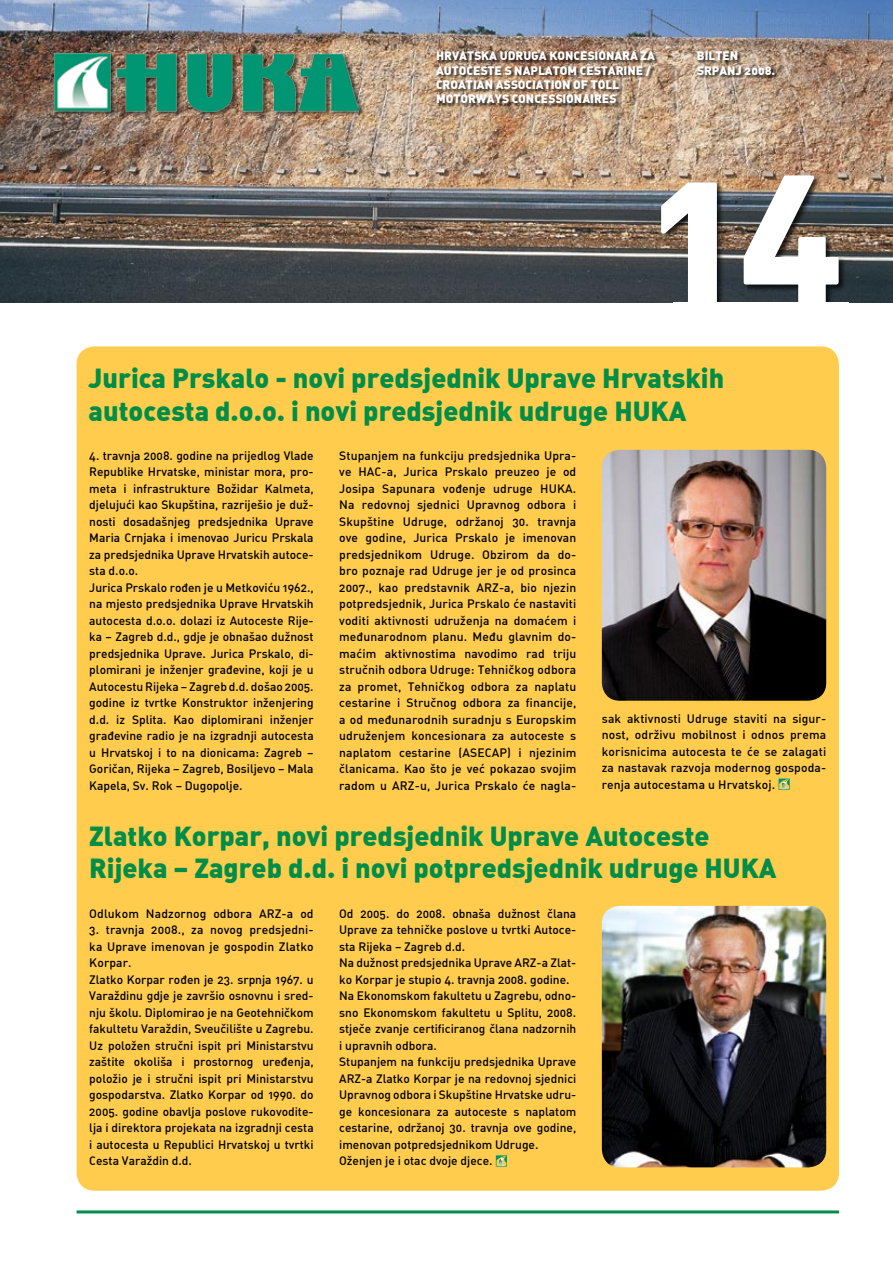
<style>
.page{position:relative;width:893px;height:1263px;background:#fff}
.page>*{position:absolute;margin:0;border:0;box-sizing:border-box;transform-origin:0 0}
.t1{font:27px/32.4px "DIN Black Rounded";color:#008d47}
.t2{font:12px/16.5px "DIN Medium Rounded";color:#000}
.t3{font:12px/14.4px "DIN Black Rounded";color:#fff}
</style>
<div class="page">
<hr style="left:77px;top:1210px;width:762px;height:3px;background:#008d47">
<img style="left:0;top:0;width:893px;height:302px">
<div style="left:435px;top:51px;width:224px;height:57px;background:#000;opacity:.65"></div>
<div style="left:697px;top:51px;width:83px;height:28px;background:#000;opacity:.65"></div>
<div style="left:54px;top:53px;width:311px;height:65px;background:#000;opacity:.55"></div>
<img style="left:54px;top:54px;width:305px;height:57px">
<div style="left:659px;top:173px;width:189px;height:147px;background:#000;opacity:.75"></div>
<svg style="left:744px;top:175px;width:95px;height:127px"></svg>
<svg style="left:661px;top:182px;width:56px;height:130px"></svg>
<div style="left:673px;top:302px;width:176px;height:17px;background:#fff"></div>
<div style="left:77px;top:346px;width:762px;height:845px;background:#ffcc4e;border-radius:18px"></div>
<svg style="left:496px;top:1155px;width:11px;height:11px"></svg>
<svg style="left:778px;top:778px;width:12px;height:12px"></svg>
<img style="left:602px;top:906px;width:224px;height:261px;border-radius:18px">
<img style="left:602px;top:450px;width:224px;height:251px;border-radius:18px">
<p class="t3" style="left:436px;top:48px;width:220px">HRVATSKA UDRUGA KONCESIONARA ZA<br>AUTOCESTE S NAPLATOM CESTARINE /<br>CROATIAN ASSOCIATION OF TOLL<br>MOTORWAYS CONCESSIONAIRES</p>
<p class="t3" style="left:697px;top:48px;width:80px">BILTEN<br>SRPANJ 2008.</p>
<h1 class="t1" style="left:89px;top:361px;width:637px">Jurica Prskalo - novi predsjednik Uprave Hrvatskih autocesta d.o.o. i novi predsjednik udruge HUKA</h1>
<p class="t2" style="left:339px;top:447px;width:239px;text-align:justify">Stupanjem na funkciju predsjednika Upra&shy;ve HAC-a, Jurica Prskalo preuzeo je od Josipa Sapunara vođenje udruge HUKA.<br>Na redovnoj sjednici Upravnog odbora i Skupštine Udruge, održanoj 30. travnja ove godine, Jurica Prskalo je imenovan predsjednikom Udruge. Obzirom da do&shy;bro poznaje rad Udruge jer je od prosinca 2007., kao predstavnik ARZ-a, bio njezin potpredsjednik, Jurica Prskalo će nastaviti voditi aktivnosti udruženja na domaćem i međunarodnom planu. Među glavnim do&shy;maćim aktivnostima navodimo rad triju stručnih odbora Udruge: Tehničkog odbora za promet, Tehničkog odbora za naplatu cestarine i Stručnog odbora za financije, a od međunarodnih suradnju s Europskim udruženjem koncesionara za autoceste s naplatom cestarine (ASECAP) i njezinim članicama. Kao što je već pokazao svojim radom u ARZ-u, Jurica Prskalo će nagla-</p>
<h1 class="t1" style="left:89px;top:818px;width:689px">Zlatko Korpar, novi predsjednik Uprave Autoceste<br>Rijeka − Zagreb d.d. i novi potpredsjednik udruge HUKA</h1>
<p class="t2" style="left:89px;top:905px;width:226px">Odlukom Nadzornog odbora ARZ-a od</p>
<p class="t2" style="left:89px;top:921px;width:226px">3. travnja 2008., za novog predsjedni&shy;ka Uprave imenovan je gospodin Zlatko Korpar.<br>Zlatko Korpar rođen je 23. srpnja 1967. u Varaždinu gdje je završio osnovnu i sred&shy;nju školu. Diplomirao je na Geotehničkom fakultetu Varaždin, Sveučilište u Zagrebu.<br>Uz položen stručni ispit pri Ministarstvu zaštite okoliša i prostornog uređenja, položio je i stručni ispit pri Ministarstvu gospodarstva. Zlatko Korpar od 1990. do 2005. godine obavlja poslove rukovodite&shy;lja i direktora projekata na izgradnji cesta i autocesta u Republici Hrvatskoj u tvrtki Cesta Varaždin d.d.</p>
<p class="t2" style="left:89px;top:447px;width:226px">4. travnja 2008. godine na prijedlog Vlade Republike Hrvatske, ministar mora, pro&shy;meta i infrastrukture Božidar Kalmeta, djelujući kao Skupština, razriješio je duž&shy;nosti dosadašnjeg predsjednika Uprave Maria Crnjaka i imenovao Juricu Prskala za predsjednika Uprave Hrvatskih autoce&shy;sta d.o.o.<br>Jurica Prskalo rođen je u Metkoviću 1962., na mjesto predsjednika Uprave Hrvatskih autocesta d.o.o. dolazi iz Autoceste Rije&shy;ka Zagreb d.d., gdje je obnašao dužnost predsjednika Uprave. Jurica Prskalo, di&shy;plomirani je inženjer građevine, koji je u Autocestu Rijeka Zagreb d.d. došao 2005. godine iz tvrtke Konstruktor inženjering d.d. iz Splita. Kao diplomirani inženjer građevine radio je na izgradnji autocesta u Hrvatskoj i to na dionicama: Zagreb Goričan, Rijeka Zagreb, Bosiljevo Mala Kapela, Sv. Rok Dugopolje.</p>
<p class="t2" style="left:602px;top:710px;width:226px;text-align:justify">sak aktivnosti Udruge staviti na sigur&shy;nost, održivu mobilnost i odnos prema korisnicima autocesta te će se zalagati za nastavak razvoja modernog gospoda&shy;renja autocestama u Hrvatskoj.</p>
<p class="t2" style="left:339px;top:905px;width:239px">Od 2005. do 2008. obnaša dužnost člana Uprave za tehničke poslove u tvrtki Autoce&shy;sta Rijeka Zagreb d.d.<br>Na dužnost predsjednika Uprave ARZ-a Zlat&shy;ko Korpar je stupio 4. travnja 2008. godine.<br>Na Ekonomskom fakultetu u Zagrebu, odno&shy;sno Ekonomskom fakultetu u Splitu, 2008. stječe zvanje certificiranog člana nadzornih i upravnih odbora.<br>Stupanjem na funkciju predsjednika Uprave ARZ-a Zlatko Korpar je na redovnoj sjednici Upravnog odbora i Skupštine Hrvatske udru&shy;ge koncesionara za autoceste s naplatom cestarine, održanoj 30. travnja ove godine, imenovan potpredsjednikom Udruge.<br>Oženjen je i otac dvoje djece.</p>
</div>
